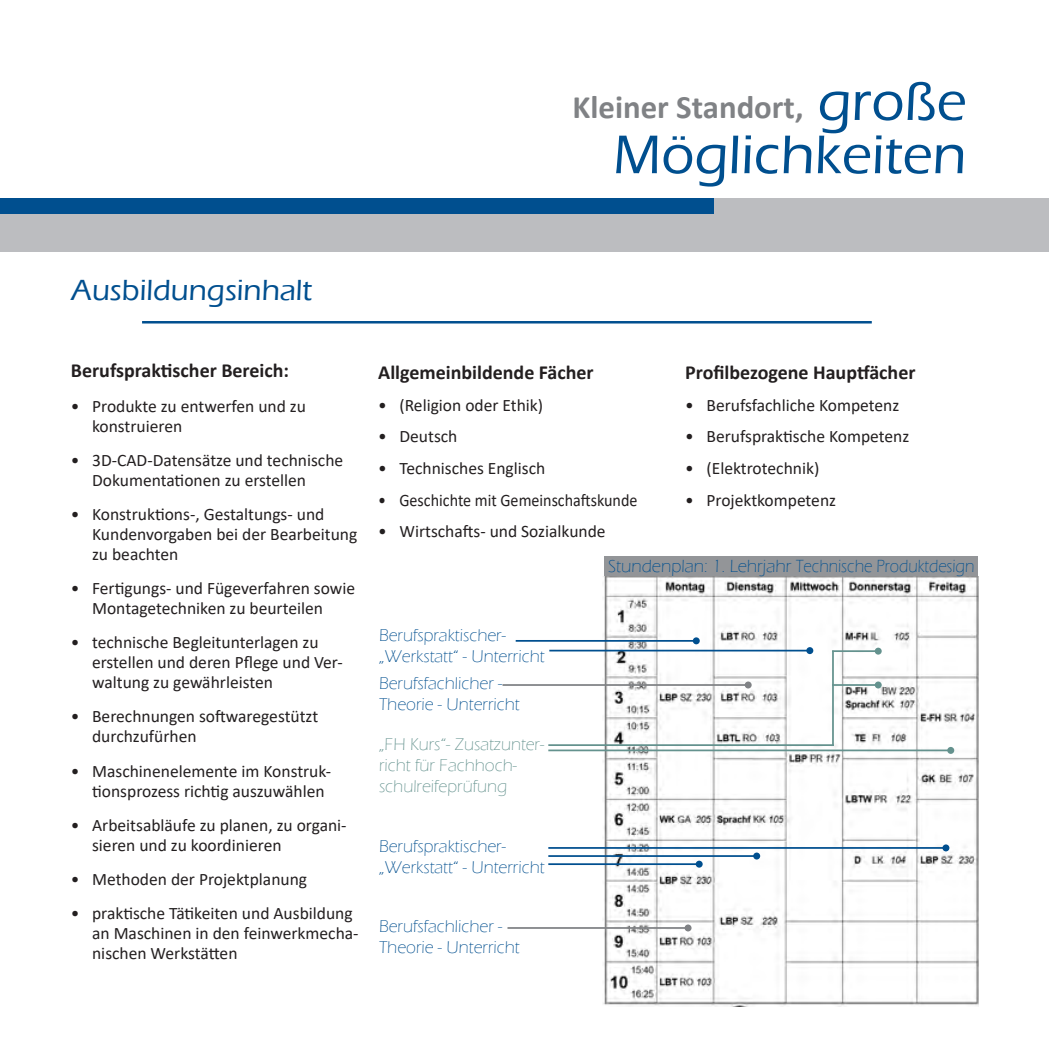
<style>
.page{position:relative;width:1049px;height:1049px;background:#fff}
.page>*{position:absolute;margin:0;border:0;box-sizing:border-box;transform-origin:0 0}
.t1{font:500 56.5px "Eras ITC";color:#004f8f}
.t2{font:700 32.75px "Calibri";color:#808285}
.Info_Überschrift{font:500 30px "Eras ITC";color:#004f8f}
.Info_text{font:700 20px "Calibri";color:#231f20}
.t3{font:300 18px "Eras ITC";color:#004f8f}
.t4{font:17.5px/20px "Calibri";color:#231f20}
.t5{font:300 17.5px/21px "Eras ITC";color:#004f8f}
.t6{font:300 17.5px/21px "Eras ITC";color:#64928e}
.t7{font:17.5px "Calibri";color:#231f20;scale:.92 1}
</style>
<div class="page">
<div style="left:0;top:198px;width:1049px;height:54px;background:#bcbdc0"></div>
<div style="left:0;top:198px;width:713px;height:16px;background:#004f8f"></div>
<img style="left:603px;top:576px;width:375px;height:430px">
<div style="left:604px;top:556px;width:374px;height:20px;background:#939598"></div>
<hr style="left:507px;top:927px;width:181px;height:2px;background:#808285">
<div style="left:684px;top:924px;width:7px;height:7px;background:#808285;border-radius:50%"></div>
<hr style="left:502px;top:684px;width:246px;height:2px;background:#808285">
<div style="left:745px;top:681px;width:7px;height:7px;background:#808285;border-radius:50%"></div>
<hr style="left:516px;top:640px;width:180px;height:2px;background:#004f8f">
<div style="left:693px;top:637px;width:7px;height:7px;background:#004f8f;border-radius:50%"></div>
<hr style="left:549px;top:650px;width:261px;height:1px;background:#004f8f">
<div style="left:806px;top:647px;width:7px;height:7px;background:#004f8f;border-radius:50%"></div>
<hr style="left:548px;top:749px;width:403px;height:2px;background:#64928e">
<div style="left:947px;top:747px;width:7px;height:7px;background:#64928e;border-radius:50%"></div>
<hr style="left:548px;top:744px;width:286px;height:2px;background:#64928e">
<hr style="left:548px;top:863px;width:151px;height:2px;background:#004f8f">
<div style="left:696px;top:861px;width:7px;height:7px;background:#004f8f;border-radius:50%"></div>
<hr style="left:548px;top:855px;width:209px;height:2px;background:#004f8f">
<div style="left:753px;top:852px;width:7px;height:7px;background:#004f8f;border-radius:50%"></div>
<hr style="left:548px;top:847px;width:398px;height:2px;background:#004f8f">
<div style="left:942px;top:844px;width:7px;height:7px;background:#004f8f;border-radius:50%"></div>
<hr style="left:832px;top:650px;width:46px;height:2px;background:#64928e">
<div style="left:875px;top:648px;width:7px;height:7px;background:#64928e;border-radius:50%"></div>
<hr style="left:142px;top:321px;width:730px;height:2px;background:#004f8f">
<hr style="left:832px;top:684px;width:46px;height:2px;background:#64928e">
<div style="left:875px;top:681px;width:7px;height:7px;background:#64928e;border-radius:50%"></div>
<hr style="left:832px;top:651px;width:2px;height:95px;background:#64928e">
<p class="t1" style="left:818px;top:70px;width:150px">große</p>
<p class="t1" style="left:613px;top:123px;width:355px">Möglichkeiten</p>
<p class="t2" style="left:572px;top:84px;width:232px">Kleiner Standort,</p>
<p class="Info_Überschrift" style="left:71px;top:273px;width:243px">Ausbildungsinhalt</p>
<p class="Info_text" style="left:71px;top:356px;width:220px">Berufspraktischer Bereich:</p>
<p class="t4" style="left:92px;top:395px;width:215px;text-indent:-21px">• Produkte zu entwerfen und zu konstruieren</p>
<p class="t4" style="left:92px;top:449px;width:253px;text-indent:-21px">• 3D-CAD-Datensätze und technische<br>Dokumentationen zu erstellen</p>
<p class="t4" style="left:92px;top:504px;width:267px;text-indent:-21px">• Konstruktions-, Gestaltungs- und<br>Kundenvorgaben bei der Bearbeitung zu beachten</p>
<p class="t4" style="left:92px;top:578px;width:264px;text-indent:-21px">• Fertigungs- und Fügeverfahren sowie<br>Montagetechniken zu beurteilen</p>
<p class="t4" style="left:92px;top:632px;width:252px;text-indent:-21px">• technische Begleitunterlagen zu erstellen und deren Pflege und Ver&shy;waltung zu gewährleisten</p>
<p class="t4" style="left:92px;top:706px;width:228px;text-indent:-21px">• Berechnungen softwaregestützt durchzufürhen</p>
<p class="t4" style="left:92px;top:760px;width:240px;text-indent:-21px">• Maschinenelemente im Konstruk&shy;tionsprozess richtig auszuwählen</p>
<p class="t4" style="left:92px;top:814px;width:256px;text-indent:-21px">• Arbeitsabläufe zu planen, zu organi&shy;sieren und zu koordinieren</p>
<p class="t4" style="left:71px;top:869px;width:238px">• Methoden der Projektplanung</p>
<p class="t4" style="left:92px;top:903px;width:268px;text-indent:-21px">• praktische Tätikeiten und Ausbildung an Maschinen in den feinwerkmecha&shy;nischen Werkstätten</p>
<p class="Info_text" style="left:378px;top:358px;width:217px">Allgemeinbildende Fächer</p>
<p class="t4" style="left:378px;top:394px;width:166px">• (Religion oder Ethik)</p>
<p class="t4" style="left:378px;top:426px;width:81px">• Deutsch</p>
<p class="t4" style="left:378px;top:458px;width:169px">• Technisches Englisch</p>
<p class="t7" style="left:378px;top:488px;width:283px">• Geschichte mit Gemeinschaftskunde</p>
<p class="t4" style="left:378px;top:521px;width:229px">• Wirtschafts- und Sozialkunde</p>
<p class="Info_text" style="left:685px;top:358px;width:232px">Profilbezogene Hauptfächer</p>
<p class="t4" style="left:685px;top:394px;width:216px">• Berufsfachliche Kompetenz</p>
<p class="t4" style="left:685px;top:426px;width:226px">• Berufspraktische Kompetenz</p>
<p class="t4" style="left:685px;top:458px;width:136px">• (Elektrotechnik)</p>
<p class="t4" style="left:685px;top:489px;width:152px">• Projektkompetenz</p>
<p class="t5" style="left:379px;top:625px;width:167px">Berufspraktischer-„Werkstatt“ - Unterricht</p>
<p class="t5" style="left:379px;top:673px;width:142px">Berufsfachlicher -<br>Theorie - Unterricht</p>
<p class="t6" style="left:379px;top:734px;width:167px">„FH Kurs“- Zusatzunter&shy;richt für Fachhoch&shy;schulreifeprüfung</p>
<p class="t5" style="left:379px;top:835px;width:167px">Berufspraktischer-„Werkstatt“ - Unterricht</p>
<p class="t5" style="left:379px;top:916px;width:142px">Berufsfachlicher -<br>Theorie - Unterricht</p>
<p class="t3" style="left:608px;top:556px;width:368px">Stundenplan: 1. Lehrjahr Technische Produktdesign</p>
</div>
